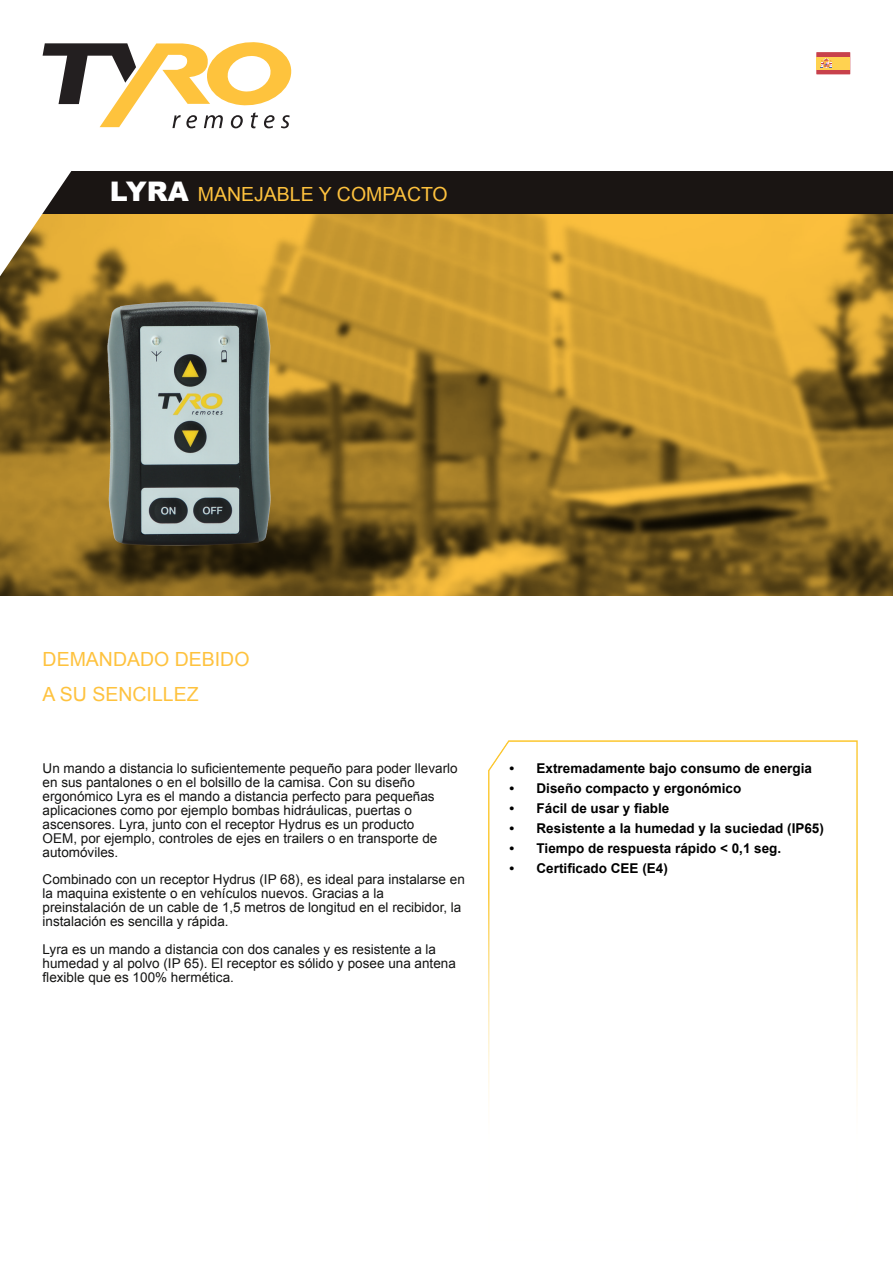
<style>
.page{position:relative;width:893px;height:1263px;background:#fff}
.page>*{position:absolute;margin:0;border:0;box-sizing:border-box;transform-origin:0 0}
.t1{font:19.5px/34.5px "Arial";color:#fec23e}
.t2{font:13.5px/14px "Arial";color:#141413}
.t3{font:700 13.5px "Arial";color:#000}
.s1{font-weight:900;font-size:27px;color:#fff}
</style>
<div class="page">
<svg style="left:0;top:213px;width:893px;height:382px;background:#a47d27"></svg>
<div style="left:816px;top:52px;width:34px;height:22px;background:#c8414b"></div>
<div style="left:816px;top:57px;width:34px;height:13px;background:#ffd250"></div>
<svg style="left:821px;top:58px;width:11px;height:10px"></svg>
<svg style="left:43px;top:42px;width:248px;height:86px"></svg>
<div style="left:0;top:171px;width:893px;height:42px;background:#1a1513"></div>
<svg style="left:0;top:171px;width:81px;height:122px"></svg>
<img style="left:488px;top:740px;width:370px;height:363px">
<img style="left:108px;top:302px;width:162px;height:244px">
<h1 class="t1" style="left:110px;top:179px;width:339px"><span class="s1">LYRA</span> MANEJABLE Y COMPACTO</h1>
<h1 class="t1" style="left:43px;top:644px;width:208px">DEMANDADO DEBIDO<br>A SU SENCILLEZ</h1>
<p class="t2" style="left:43px;top:762px;width:417px">Un mando a distancia lo suficientemente pequeño para poder llevarlo en sus pantalones o en el bolsillo de la camisa. Con su diseño ergonómico Lyra es el mando a distancia perfecto para pequeñas aplicaciones como por ejemplo bombas hidráulicas, puertas o ascensores. Lyra, junto con el receptor Hydrus es un producto<br>OEM, por ejemplo, controles de ejes en trailers o en transporte de automóviles.</p>
<p class="t2" style="left:43px;top:874px;width:424px">Combinado con un receptor Hydrus (IP 68), es ideal para instalarse en la maquina existente o en vehículos nuevos. Gracias a la preinstalación de un cable de 1,5 metros de longitud en el recibidor, la instalación es sencilla y rápida.</p>
<p class="t2" style="left:43px;top:944px;width:415px">Lyra es un mando a distancia con dos canales y es resistente a la humedad y al polvo (IP 65). El receptor es sólido y posee una antena flexible que es 100% hermética.</p>
<p class="t3" style="left:510px;top:763px;width:304px">• Extremadamente bajo consumo de energia</p>
<p class="t3" style="left:510px;top:783px;width:233px">• Diseño compacto y ergonómico</p>
<p class="t3" style="left:510px;top:803px;width:161px">• Fácil de usar y fiable</p>
<p class="t3" style="left:510px;top:823px;width:316px">• Resistente a la humedad y la suciedad (IP65)</p>
<p class="t3" style="left:510px;top:843px;width:273px">• Tiempo de respuesta rápido &lt; 0,1 seg.</p>
<p class="t3" style="left:510px;top:863px;width:160px">• Certificado CEE (E4)</p>
</div>
